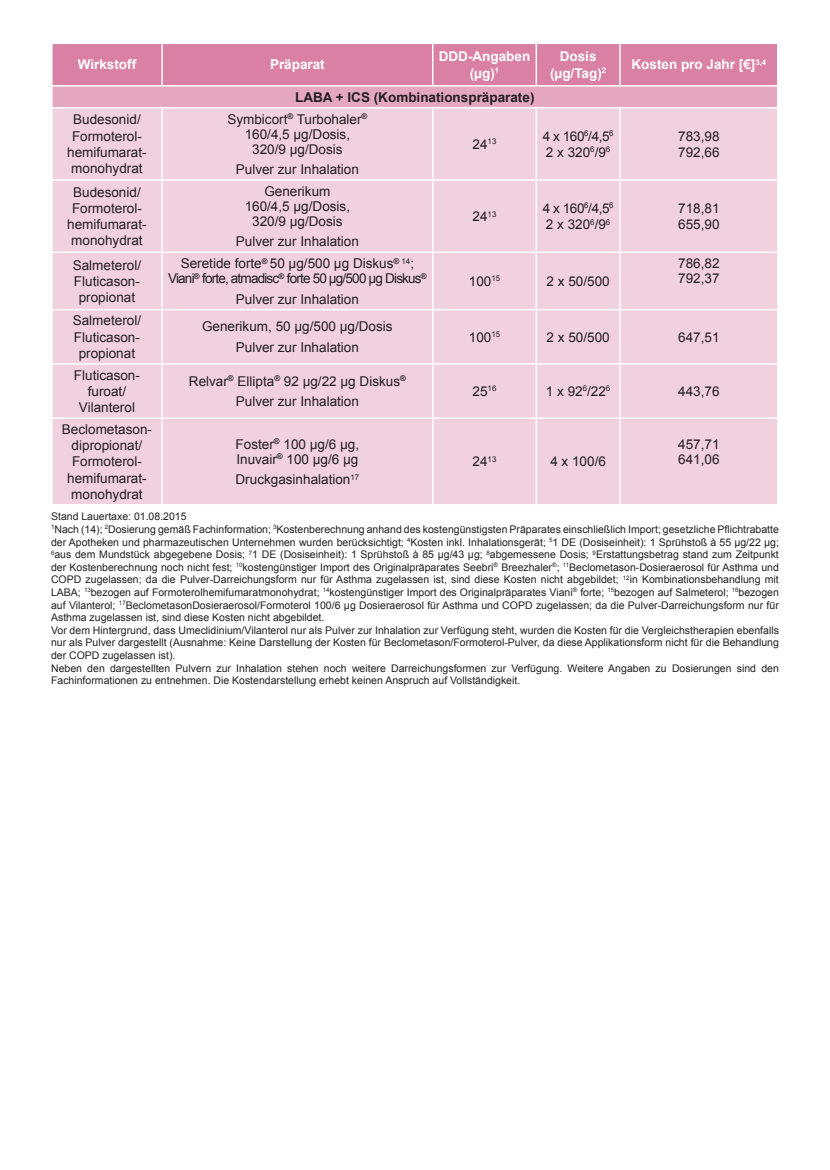
<style>
.page{position:relative;width:830px;height:1170px;background:#fff}
.page>*{position:absolute;margin:0;border:0;box-sizing:border-box;transform-origin:0 0}
.t1{font:13.5px/16.2px "Arial";color:#231f20;text-align:center}
.t2{font:13.5px/15px "Arial";letter-spacing:-.06em;color:#231f20;text-align:center}
.t3{font:700 13.5px/16.2px "Arial";color:#fff;text-align:center}
.t4{font:700 13.5px "Arial";color:#231f20}
.t5{font:10.5px/12.6px "Arial";color:#231f20}
</style>
<div class="page">
<div style="left:53px;top:44px;width:723px;height:41px;background:#d980a4"></div>
<div style="left:52px;top:86px;width:725px;height:22px;background:#e4a7be"></div>
<div style="left:53px;top:108px;width:723px;height:396px;background:#f0d1dd"></div>
<hr style="left:161px;top:44px;width:2px;height:41px;background:#fff">
<hr style="left:432px;top:44px;width:1px;height:41px;background:#fff">
<hr style="left:535px;top:44px;width:1px;height:41px;background:#fff">
<hr style="left:619px;top:44px;width:1px;height:41px;background:#fff">
<hr style="left:51px;top:85px;width:111px;height:2px;background:#fff">
<hr style="left:51px;top:87px;width:2px;height:20px;background:#fff">
<hr style="left:162px;top:85px;width:270px;height:2px;background:#fff">
<hr style="left:432px;top:85px;width:104px;height:2px;background:#fff">
<hr style="left:536px;top:85px;width:83px;height:2px;background:#fff">
<hr style="left:619px;top:85px;width:159px;height:2px;background:#fff">
<hr style="left:776px;top:87px;width:2px;height:20px;background:#fff">
<hr style="left:51px;top:107px;width:111px;height:1px;background:#fff">
<hr style="left:162px;top:107px;width:270px;height:1px;background:#fff">
<hr style="left:161px;top:108px;width:2px;height:71px;background:#fff">
<hr style="left:432px;top:107px;width:104px;height:1px;background:#fff">
<hr style="left:432px;top:108px;width:1px;height:71px;background:#fff">
<hr style="left:536px;top:107px;width:83px;height:1px;background:#fff">
<hr style="left:535px;top:108px;width:1px;height:71px;background:#fff">
<hr style="left:619px;top:107px;width:159px;height:1px;background:#fff">
<hr style="left:619px;top:108px;width:1px;height:71px;background:#fff">
<hr style="left:51px;top:179px;width:111px;height:2px;background:#fff">
<hr style="left:162px;top:179px;width:270px;height:2px;background:#fff">
<hr style="left:161px;top:181px;width:2px;height:70px;background:#fff">
<hr style="left:432px;top:179px;width:104px;height:2px;background:#fff">
<hr style="left:432px;top:181px;width:1px;height:70px;background:#fff">
<hr style="left:536px;top:179px;width:83px;height:2px;background:#fff">
<hr style="left:535px;top:181px;width:1px;height:70px;background:#fff">
<hr style="left:619px;top:179px;width:159px;height:2px;background:#fff">
<hr style="left:619px;top:181px;width:1px;height:70px;background:#fff">
<hr style="left:51px;top:251px;width:111px;height:2px;background:#fff">
<hr style="left:162px;top:251px;width:270px;height:2px;background:#fff">
<hr style="left:161px;top:253px;width:2px;height:56px;background:#fff">
<hr style="left:432px;top:251px;width:104px;height:2px;background:#fff">
<hr style="left:432px;top:253px;width:1px;height:56px;background:#fff">
<hr style="left:536px;top:251px;width:83px;height:2px;background:#fff">
<hr style="left:535px;top:253px;width:1px;height:56px;background:#fff">
<hr style="left:619px;top:251px;width:159px;height:2px;background:#fff">
<hr style="left:619px;top:253px;width:1px;height:56px;background:#fff">
<hr style="left:51px;top:309px;width:111px;height:1px;background:#fff">
<hr style="left:162px;top:309px;width:270px;height:1px;background:#fff">
<hr style="left:161px;top:310px;width:2px;height:53px;background:#fff">
<hr style="left:432px;top:309px;width:104px;height:1px;background:#fff">
<hr style="left:432px;top:310px;width:1px;height:53px;background:#fff">
<hr style="left:536px;top:309px;width:83px;height:1px;background:#fff">
<hr style="left:535px;top:310px;width:1px;height:53px;background:#fff">
<hr style="left:619px;top:309px;width:159px;height:1px;background:#fff">
<hr style="left:619px;top:310px;width:1px;height:53px;background:#fff">
<hr style="left:51px;top:363px;width:111px;height:1px;background:#fff">
<hr style="left:162px;top:363px;width:270px;height:1px;background:#fff">
<hr style="left:161px;top:364px;width:2px;height:53px;background:#fff">
<hr style="left:432px;top:363px;width:104px;height:1px;background:#fff">
<hr style="left:432px;top:364px;width:1px;height:53px;background:#fff">
<hr style="left:536px;top:363px;width:83px;height:1px;background:#fff">
<hr style="left:535px;top:364px;width:1px;height:53px;background:#fff">
<hr style="left:619px;top:363px;width:159px;height:1px;background:#fff">
<hr style="left:619px;top:364px;width:1px;height:53px;background:#fff">
<hr style="left:51px;top:417px;width:111px;height:2px;background:#fff">
<hr style="left:162px;top:417px;width:270px;height:2px;background:#fff">
<hr style="left:161px;top:419px;width:2px;height:85px;background:#fff">
<hr style="left:432px;top:417px;width:104px;height:2px;background:#fff">
<hr style="left:432px;top:419px;width:1px;height:85px;background:#fff">
<hr style="left:536px;top:417px;width:83px;height:2px;background:#fff">
<hr style="left:535px;top:419px;width:1px;height:85px;background:#fff">
<hr style="left:619px;top:417px;width:159px;height:2px;background:#fff">
<hr style="left:619px;top:419px;width:1px;height:85px;background:#fff">
<p class="t3" style="left:78px;top:57px;width:60px">Wirkstoff</p>
<p class="t3" style="left:270px;top:57px;width:56px">Präparat</p>
<p class="t3" style="left:438px;top:49px;width:93px">DDD-Angaben (µg)<sup>1</sup></p>
<p class="t3" style="left:549px;top:49px;width:58px">Dosis (µg/Tag)<sup>2</sup></p>
<p class="t3" style="left:631px;top:57px;width:136px">Kosten pro Jahr [€]<sup>3,4</sup></p>
<p class="t4" style="left:295px;top:88px;width:241px">LABA + ICS (Kombinationspräparate)</p>
<p class="t1" style="left:67px;top:112px;width:81px">Budesonid/<br>Formoterol&shy;hemifumarat&shy;monohydrat</p>
<p class="t1" style="left:227px;top:111px;width:141px;line-height:15px">Symbicort<sup>®</sup> Turbohaler<sup>®<br></sup>160/4,5 µg/Dosis,<br>320/9 µg/Dosis</p>
<p class="t1" style="left:472px;top:136px;width:25px">24<sup>13</sup></p>
<p class="t1" style="left:542px;top:128px;width:72px;text-align:left">4 x 160<sup>6</sup>/4,5<sup>6<br></sup>2 x 320<sup>6</sup>/9<sup>6</sup></p>
<p class="t1" style="left:678px;top:128px;width:43px;text-align:left">783,98<br>792,66</p>
<p class="t1" style="left:236px;top:161px;width:125px">Pulver zur Inhalation</p>
<p class="t1" style="left:67px;top:184px;width:81px">Budesonid/<br>Formoterol&shy;hemifumarat&shy;monohydrat</p>
<p class="t1" style="left:244px;top:184px;width:107px;line-height:15px">Generikum<br>160/4,5 µg/Dosis,<br>320/9 µg/Dosis</p>
<p class="t1" style="left:236px;top:233px;width:125px">Pulver zur Inhalation</p>
<p class="t1" style="left:73px;top:257px;width:70px">Salmeterol/<br>Fluticason&shy;propionat</p>
<p class="t2" style="left:168px;top:256px;width:260px">Seretide forte<sup>®</sup> 50 µg/500 µg Diskus<sup>®</sup> <sup>14</sup>;<br>Viani<sup>®</sup> forte, atmadisc<sup>®</sup> forte 50 µg/500 µg Diskus<sup>®</sup></p>
<p class="t1" style="left:236px;top:291px;width:125px">Pulver zur Inhalation</p>
<p class="t1" style="left:472px;top:208px;width:25px">24<sup>13</sup></p>
<p class="t1" style="left:542px;top:200px;width:72px;text-align:left">4 x 160<sup>6</sup>/4,5<sup>6<br></sup>2 x 320<sup>6</sup>/9<sup>6</sup></p>
<p class="t1" style="left:678px;top:200px;width:43px;text-align:left">718,81<br>655,90</p>
<p class="t1" style="left:468px;top:273px;width:33px">100<sup>15</sup></p>
<p class="t1" style="left:546px;top:273px;width:65px">2 x 50/500</p>
<p class="t1" style="left:678px;top:256px;width:43px;line-height:15px;text-align:left">786,82<br>792,37</p>
<p class="t1" style="left:73px;top:313px;width:70px">Salmeterol/<br>Fluticason&shy;propionat</p>
<p class="t1" style="left:202px;top:316px;width:192px;line-height:20.4px">Generikum, 50 µg/500 µg/Dosis<br>Pulver zur Inhalation</p>
<p class="t1" style="left:468px;top:329px;width:33px">100<sup>15</sup></p>
<p class="t1" style="left:546px;top:329px;width:65px">2 x 50/500</p>
<p class="t1" style="left:678px;top:329px;width:43px">647,51</p>
<p class="t1" style="left:74px;top:367px;width:68px">Fluticason&shy;furoat/<br>Vilanterol</p>
<p class="t1" style="left:189px;top:371px;width:218px;line-height:20.4px">Relvar<sup>®</sup> Ellipta<sup>®</sup> 92 µg/22 µg Diskus<sup>®<br></sup>Pulver zur Inhalation</p>
<p class="t1" style="left:472px;top:383px;width:25px">25<sup>16</sup></p>
<p class="t1" style="left:545px;top:383px;width:66px">1 x 92<sup>6</sup>/22<sup>6</sup></p>
<p class="t1" style="left:678px;top:383px;width:43px">443,76</p>
<p class="t1" style="left:62px;top:421px;width:92px">Beclometason&shy;dipropionat/<br>Formoterol&shy;hemifumarat&shy;monohydrat</p>
<p class="t1" style="left:235px;top:436px;width:125px;line-height:15px;text-align:left">Foster<sup>®</sup> 100 µg/6 µg,<br>Inuvair<sup>®</sup> 100 µg/6 µg</p>
<p class="t1" style="left:235px;top:471px;width:125px">Druckgasinhalation<sup>17</sup></p>
<p class="t1" style="left:678px;top:436px;width:43px;line-height:15px;text-align:left">457,71<br>641,06</p>
<p class="t1" style="left:472px;top:453px;width:25px">24<sup>13</sup></p>
<p class="t1" style="left:550px;top:453px;width:57px">4 x 100/6</p>
<p class="t5" style="left:51px;top:510px;width:729px">Stand Lauertaxe: 01.08.2015<br><sup>1</sup>Nach (14); <sup>2</sup>Dosierung gemäß Fachinformation; <sup>3</sup>Kostenberechnung anhand des kostengünstigsten Präparates einschließlich Import; gesetzliche Pflichtrabatte der Apotheken und pharmazeutischen Unternehmen wurden berücksichtigt; <sup>4</sup>Kosten inkl. Inhalationsgerät; <sup>5</sup>1 DE (Dosiseinheit): 1 Sprühstoß à 55 µg/22 µg; <sup>6</sup>aus dem Mundstück abgegebene Dosis; <sup>7</sup>1 DE (Dosiseinheit): 1 Sprühstoß à 85 µg/43 µg; <sup>8</sup>abgemessene Dosis; <sup>9</sup>Erstattungsbetrag stand zum Zeitpunkt der Kostenberechnung noch nicht fest; <sup>10</sup>kostengünstiger Import des Originalpräparates Seebri<sup>®</sup> Breezhaler<sup>®</sup>; <sup>11</sup>Beclometason-Dosieraerosol für Asthma und COPD zugelassen; da die Pulver-Darreichungsform nur für Asthma zugelassen ist, sind diese Kosten nicht abgebildet; <sup>12</sup>in Kombinationsbehandlung mit LABA; <sup>13</sup>bezogen auf Formoterolhemifumaratmonohydrat; <sup>14</sup>kostengünstiger Import des Originalpräparates Viani<sup>®</sup> forte; <sup>15</sup>bezogen auf Salmeterol; <sup>16</sup>bezogen auf Vilanterol; <sup>17</sup>BeclometasonDosieraerosol/Formoterol 100/6 µg Dosieraerosol für Asthma und COPD zugelassen; da die Pulver-Darreichungsform nur für Asthma zugelassen ist, sind diese Kosten nicht abgebildet.<br>Vor dem Hintergrund, dass Umeclidinium/Vilanterol nur als Pulver zur Inhalation zur Verfügung steht, wurden die Kosten für die Vergleichstherapien ebenfalls nur als Pulver dargestellt (Ausnahme: Keine Darstellung der Kosten für Beclometason/Formoterol-Pulver, da diese Applikationsform nicht für die Behandlung der COPD zugelassen ist).<br>Neben den dargestellten Pulvern zur Inhalation stehen noch weitere Darreichungsformen zur Verfügung. Weitere Angaben zu Dosierungen sind den Fachinformationen zu entnehmen. Die Kostendarstellung erhebt keinen Anspruch auf Vollständigkeit.</p>
</div>
